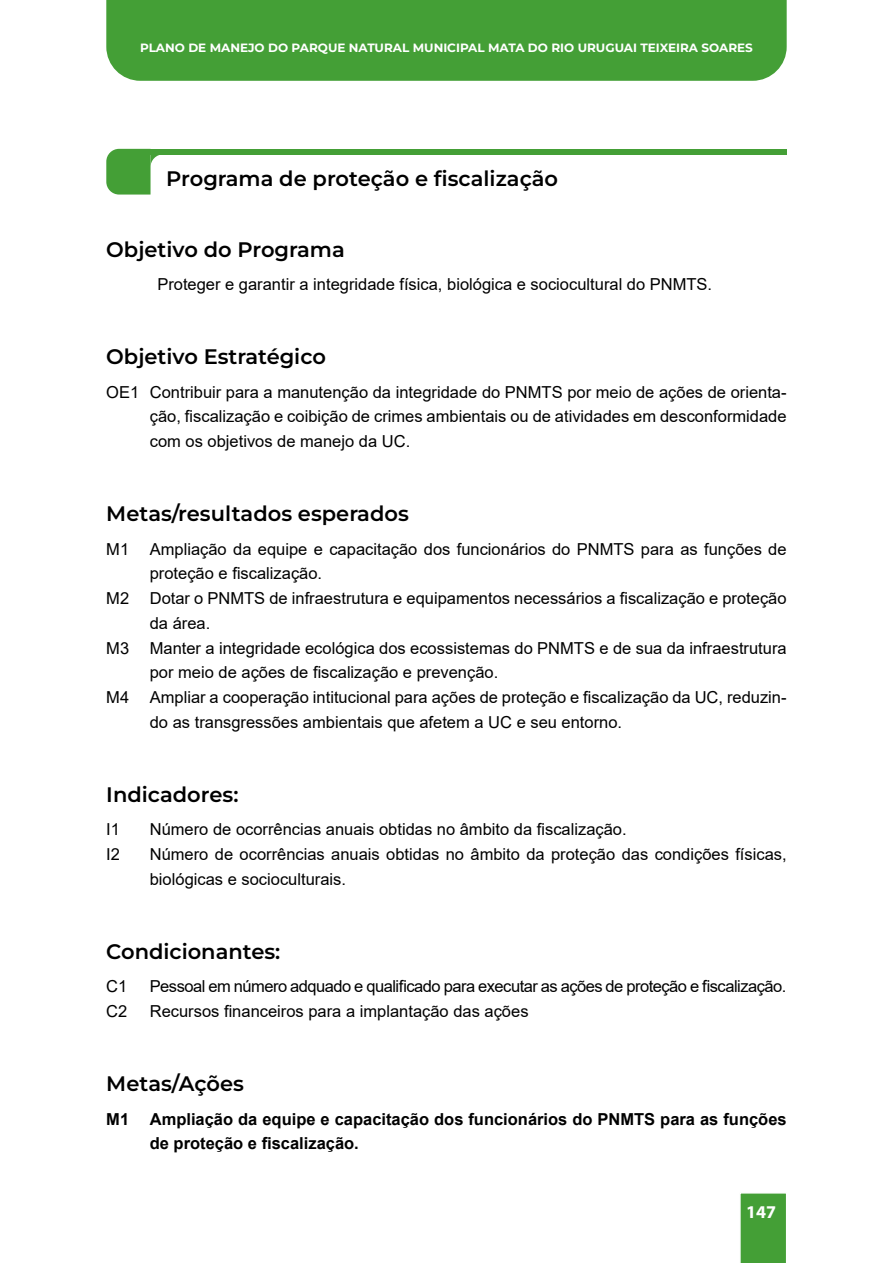
<style>
.page{position:relative;width:893px;height:1263px;background:#fff}
.page>*{position:absolute;margin:0;border:0;box-sizing:border-box;transform-origin:0 0}
.t1{font:600 21px "Montserrat";color:#000}
.t2{font:700 18px "Myriad Pro";color:#fff}
.t3{font:16.5px/24.8px "Arial";color:#000;text-align:justify}
.t4{font:700 16.5px/24.8px "Arial";color:#000}
.t5{font:16.5px "Arial";letter-spacing:-.03em;color:#000}
.t6{font:700 12px "Montserrat";color:#fff}
</style>
<div class="page">
<div style="left:106px;top:0;width:681px;height:81px;background:#449f36"></div>
<div style="left:740px;top:1193px;width:46px;height:70px;background:#449f36"></div>
<div style="left:136px;top:149px;width:651px;height:5px;background:#449f36"></div>
<svg style="left:106px;top:149px;width:73px;height:46px"></svg>
<p class="t6" style="left:140px;top:39px;width:614px">PLANO DE MANEJO DO PARQUE NATURAL MUNICIPAL MATA DO RIO URUGUAI TEIXEIRA SOARES</p>
<p class="t1" style="left:166px;top:164px;width:393px">Programa de proteção e fiscalização</p>
<p class="t1" style="left:106px;top:234px;width:240px">Objetivo do Programa</p>
<p class="t3" style="left:157px;top:272px;width:556px">Proteger e garantir a integridade física, biológica e sociocultural do PNMTS.</p>
<p class="t1" style="left:106px;top:342px;width:221px">Objetivo Estratégico</p>
<p class="t3" style="left:150px;top:379px;width:638px;text-indent:-44px">OE1 Contribuir para a manutenção da integridade do PNMTS por meio de ações de orienta&shy;ção, fiscalização e coibição de crimes ambientais ou de atividades em desconformidade com os objetivos de manejo da UC.</p>
<p class="t1" style="left:106px;top:499px;width:304px">Metas/resultados esperados</p>
<p class="t3" style="left:106px;top:536px;width:682px">M1 Ampliação da equipe e capacitação dos funcionários do PNMTS para as funções de</p>
<p class="t3" style="left:150px;top:561px;width:174px">proteção e fiscalização.</p>
<p class="t3" style="left:106px;top:586px;width:682px">M2 Dotar o PNMTS de infraestrutura e equipamentos necessários a fiscalização e proteção</p>
<p class="t3" style="left:150px;top:611px;width:62px">da área.</p>
<p class="t3" style="left:106px;top:635px;width:682px">M3 Manter a integridade ecológica dos ecossistemas do PNMTS e de sua da infraestrutura</p>
<p class="t3" style="left:150px;top:660px;width:350px">por meio de ações de fiscalização e prevenção.</p>
<p class="t3" style="left:106px;top:685px;width:682px">M4 Ampliar a cooperação intitucional para ações de proteção e fiscalização da UC, reduzin-</p>
<p class="t3" style="left:150px;top:710px;width:474px">do as transgressões ambientais que afetem a UC e seu entorno.</p>
<p class="t1" style="left:106px;top:780px;width:134px">Indicadores:</p>
<p class="t3" style="left:106px;top:817px;width:15px">I1</p>
<p class="t3" style="left:150px;top:817px;width:478px">Número de ocorrências anuais obtidas no âmbito da fiscalização.</p>
<p class="t3" style="left:106px;top:842px;width:15px">I2</p>
<p class="t3" style="left:150px;top:842px;width:638px">Número de ocorrências anuais obtidas no âmbito da proteção das condições físicas, biológicas e socioculturais.</p>
<p class="t1" style="left:106px;top:937px;width:176px">Condicionantes:</p>
<p class="t3" style="left:106px;top:974px;width:23px">C1</p>
<p class="t5" style="left:150px;top:975px;width:638px">Pessoal em número adquado e qualificado para executar as ações de proteção e fiscalização.</p>
<p class="t3" style="left:106px;top:999px;width:23px">C2</p>
<p class="t3" style="left:150px;top:999px;width:380px">Recursos financeiros para a implantação das ações</p>
<p class="t1" style="left:106px;top:1069px;width:139px">Metas/Ações</p>
<p class="t4" style="left:150px;top:1107px;width:638px;text-indent:-43px">M1 Ampliação da equipe e capacitação dos funcionários do PNMTS para as funções de proteção e fiscalização.</p>
<p class="t2" style="left:746px;top:1200px;width:31px">147</p>
</div>
